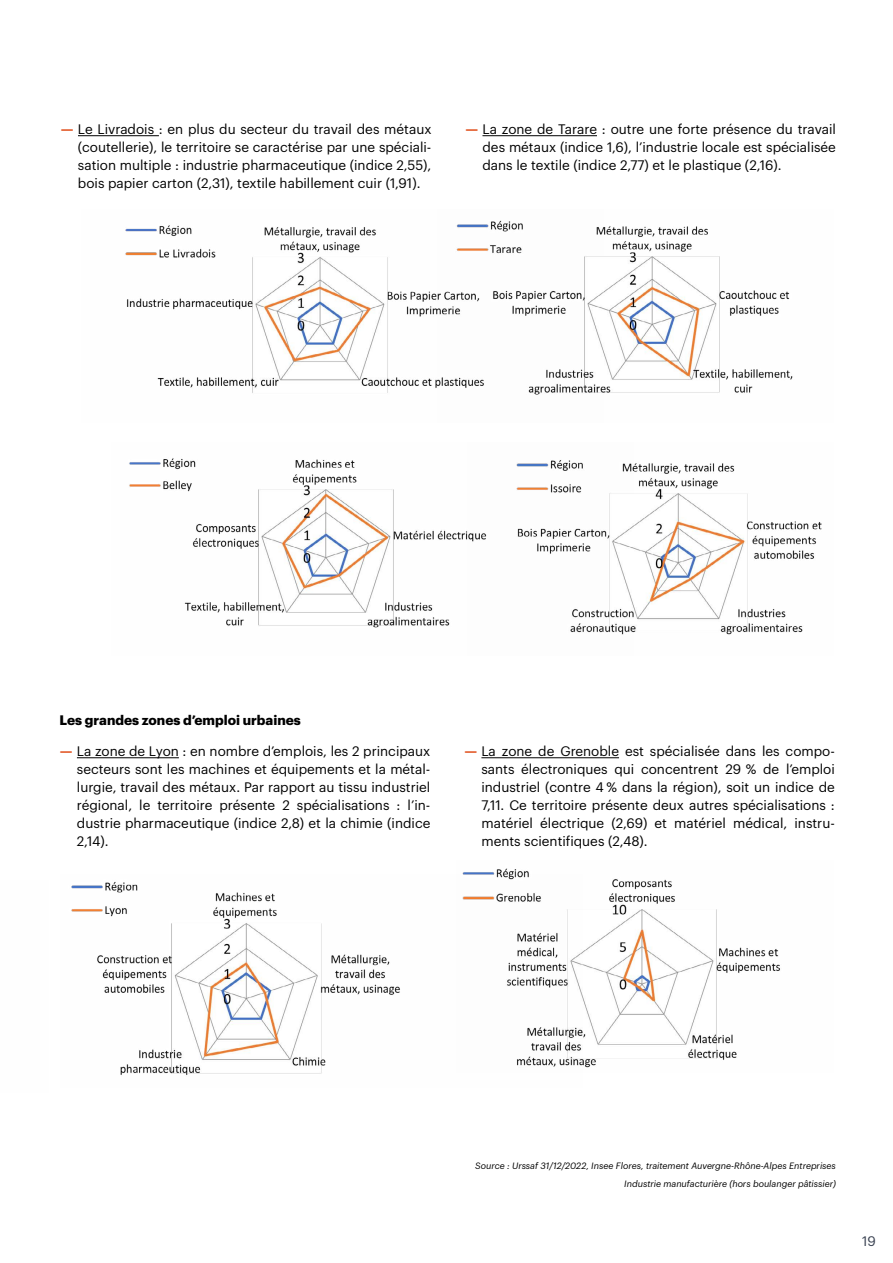
<style>
.page{position:relative;width:893px;height:1263px;background:#fff}
.page>*{position:absolute;margin:0;border:0;box-sizing:border-box;transform-origin:0 0}
.t1{font:13.5px/18px "Graphik";color:#000;text-align:justify}
.t2{font:700 13.5px "Graphik";color:#000}
.t3{font:13.5px "Graphik";color:#384050}
.t4{font:italic 9px/18px "Graphik";color:#000;text-align:right}
.s1{font-weight:700;color:#df4812}
</style>
<div class="page">
<hr style="left:78px;top:135px;width:81px;height:1px;background:#000">
<hr style="left:482px;top:135px;width:115px;height:1px;background:#000">
<hr style="left:77px;top:757px;width:102px;height:1px;background:#000">
<hr style="left:481px;top:757px;width:138px;height:1px;background:#000">
<img style="left:129px;top:458px;width:338px;height:170px">
<img style="left:125px;top:225px;width:312px;height:168px">
<img style="left:437px;top:220px;width:356px;height:175px">
<img style="left:467px;top:460px;width:355px;height:175px">
<img style="left:462px;top:868px;width:318px;height:200px">
<img style="left:71px;top:875px;width:511px;height:200px">
<p class="t1" style="left:78px;top:119px;width:355px;text-indent:-17px"><span class="s1">—</span> Le Livradois : en plus du secteur du travail des métaux (coutellerie), le territoire se caractérise par une spéciali&shy;sation multiple : industrie pharmaceutique (indice 2,55), bois papier carton (2,31), textile habillement cuir (1,91).</p>
<p class="t1" style="left:482px;top:119px;width:355px;text-indent:-17px"><span class="s1">—</span> La zone de Tarare : outre une forte présence du travail des métaux (indice 1,6), l’industrie locale est spécialisée dans le textile (indice 2,77) et le plastique (2,16).</p>
<p class="t2" style="left:60px;top:710px;width:243px">Les grandes zones d’emploi urbaines</p>
<p class="t1" style="left:77px;top:741px;width:355px;text-indent:-17px"><span class="s1">—</span> La zone de Lyon : en nombre d’emplois, les 2 principaux secteurs sont les machines et équipements et la métal&shy;lurgie, travail des métaux. Par rapport au tissu industriel régional, le territoire présente 2 spécialisations : l’in&shy;dustrie pharmaceutique (indice 2,8) et la chimie (indice 2,14).</p>
<p class="t1" style="left:481px;top:741px;width:355px;text-indent:-17px"><span class="s1">—</span> La zone de Grenoble est spécialisée dans les compo&shy;sants électroniques qui concentrent 29 % de l’emploi industriel (contre 4 % dans la région), soit un indice de 7,11. Ce territoire présente deux autres spécialisations : matériel électrique (2,69) et matériel médical, instru&shy;ments scientifiques (2,48).</p>
<p class="t4" style="left:475px;top:1155px;width:362px">Source : Urssaf 31/12/2022, Insee Flores, traitement Auvergne-Rhône-Alpes Entreprises<br>Industrie manufacturière (hors boulanger pâtissier)</p>
<p class="t3" style="left:862px;top:1231px;width:15px">19</p>
</div>
